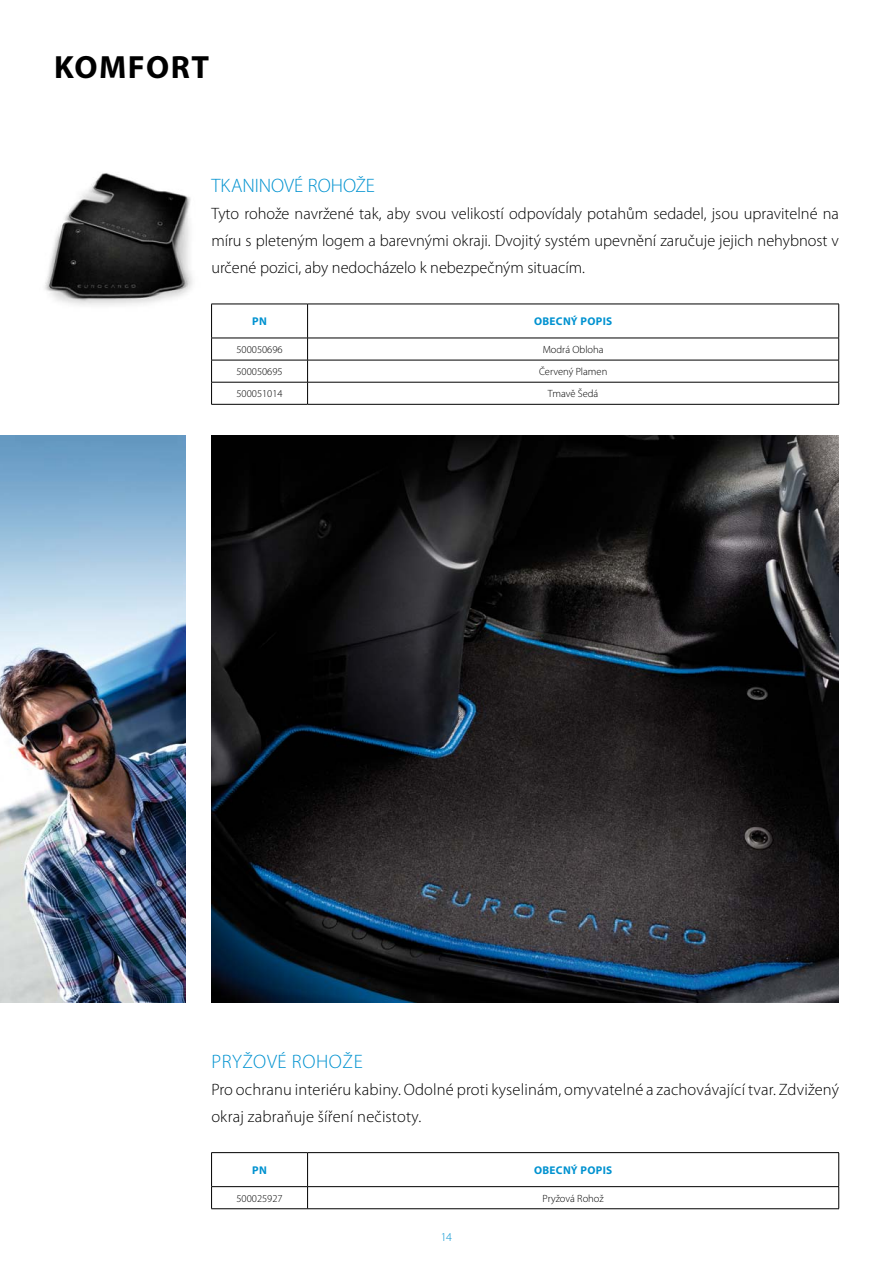
<style>
.page{position:relative;width:893px;height:1263px;background:#fff}
.page>*{position:absolute;margin:0;border:0;box-sizing:border-box;transform-origin:0 0}
.t1{font:700 32.25px "Myriad Pro";color:#000}
.t2{font:300 19.5px "Myriad Pro";color:#0092d0}
.t3{font:300 16.5px/27px "Myriad Pro";color:#000;text-align:justify}
.t4{font:300 12px "Myriad Pro";color:#0092d0}
.t5{font:700 11.25px "Myriad Pro";letter-spacing:.03em;color:#0092d0}
.t6{font:300 10.5px "Myriad Pro";color:#000}
</style>
<div class="page">
<img style="left:45px;top:173px;width:169px;height:148px">
<img style="left:0;top:436px;width:186px;height:566px">
<img style="left:211px;top:436px;width:628px;height:566px">
<hr style="left:211px;top:304px;width:97px;height:1px;background:#000">
<hr style="left:211px;top:304px;width:1px;height:34px;background:#000">
<hr style="left:308px;top:304px;width:531px;height:1px;background:#000">
<hr style="left:307px;top:304px;width:1px;height:34px;background:#000">
<hr style="left:838px;top:304px;width:1px;height:34px;background:#000">
<hr style="left:211px;top:338px;width:97px;height:1px;background:#000">
<hr style="left:308px;top:338px;width:531px;height:1px;background:#000">
<hr style="left:211px;top:360px;width:97px;height:1px;background:#000">
<hr style="left:308px;top:360px;width:531px;height:1px;background:#000">
<hr style="left:211px;top:382px;width:97px;height:1px;background:#000">
<svg style="left:211px;top:338px;width:1px;height:66px"></svg>
<hr style="left:308px;top:382px;width:531px;height:1px;background:#000">
<svg style="left:307px;top:338px;width:1px;height:66px"></svg>
<svg style="left:838px;top:338px;width:1px;height:66px"></svg>
<hr style="left:211px;top:404px;width:97px;height:1px;background:#000">
<hr style="left:308px;top:404px;width:531px;height:1px;background:#000">
<hr style="left:211px;top:1152px;width:97px;height:1px;background:#000">
<hr style="left:211px;top:1153px;width:1px;height:33px;background:#000">
<hr style="left:308px;top:1152px;width:531px;height:1px;background:#000">
<hr style="left:307px;top:1153px;width:1px;height:33px;background:#000">
<hr style="left:838px;top:1153px;width:1px;height:33px;background:#000">
<hr style="left:211px;top:1186px;width:97px;height:1px;background:#000">
<hr style="left:308px;top:1186px;width:531px;height:1px;background:#000">
<svg style="left:211px;top:1187px;width:1px;height:21px"></svg>
<svg style="left:307px;top:1187px;width:1px;height:21px"></svg>
<svg style="left:838px;top:1187px;width:1px;height:21px"></svg>
<hr style="left:211px;top:1208px;width:97px;height:1px;background:#000">
<hr style="left:308px;top:1208px;width:531px;height:1px;background:#000">
<h1 class="t1" style="left:54px;top:46px;width:114px">KOM FORT</h1>
<p class="t2" style="left:211px;top:175px;width:59px">TKANINOVÉ</p>
<p class="t2" style="left:308px;top:175px;width:12px">ROHOŽE</p>
<p class="t3" style="left:211px;top:200px;width:629px">Tyto rohože navržené tak, aby svou velikostí odpovídaly potahům sedadel, jsou upravitelné na míru s pleteným logem a barevnými okraji. Dvojitý systém upevnění zaručuje jejich nehybnost v určené pozici, aby nedocházelo k nebezpečným situacím.</p>
<p class="t5" style="left:252px;top:314px;width:16px">PN</p>
<p class="t5" style="left:534px;top:314px;width:54px">OBECNÝ POPIS</p>
<p class="t6" style="left:236px;top:344px;width:48px">500050696</p>
<p class="t6" style="left:543px;top:344px;width:62px">Modrá Obloha</p>
<p class="t6" style="left:236px;top:366px;width:48px">500050695</p>
<p class="t6" style="left:539px;top:366px;width:70px">Červený Plamen</p>
<p class="t6" style="left:236px;top:388px;width:48px">500051014</p>
<p class="t6" style="left:548px;top:388px;width:52px">Tmavě Šedá</p>
<p class="t2" style="left:212px;top:1050px;width:22px">PRYŽOVÉ</p>
<p class="t2" style="left:292px;top:1050px;width:13px">ROHOŽE</p>
<p class="t3" style="left:211px;top:1076px;width:629px">Pro ochranu interiéru kabiny. Odolné proti kyselinám, omyvatelné a zachovávající tvar. Zdvižený okraj zabraňuje šíření nečistoty.</p>
<p class="t5" style="left:252px;top:1163px;width:16px">PN</p>
<p class="t5" style="left:534px;top:1163px;width:54px">OBECNÝ POPIS</p>
<p class="t6" style="left:236px;top:1192px;width:48px">500025927</p>
<p class="t6" style="left:543px;top:1192px;width:63px">Pryžová Rohož</p>
<p class="t4" style="left:441px;top:1230px;width:13px">14</p>
</div>
